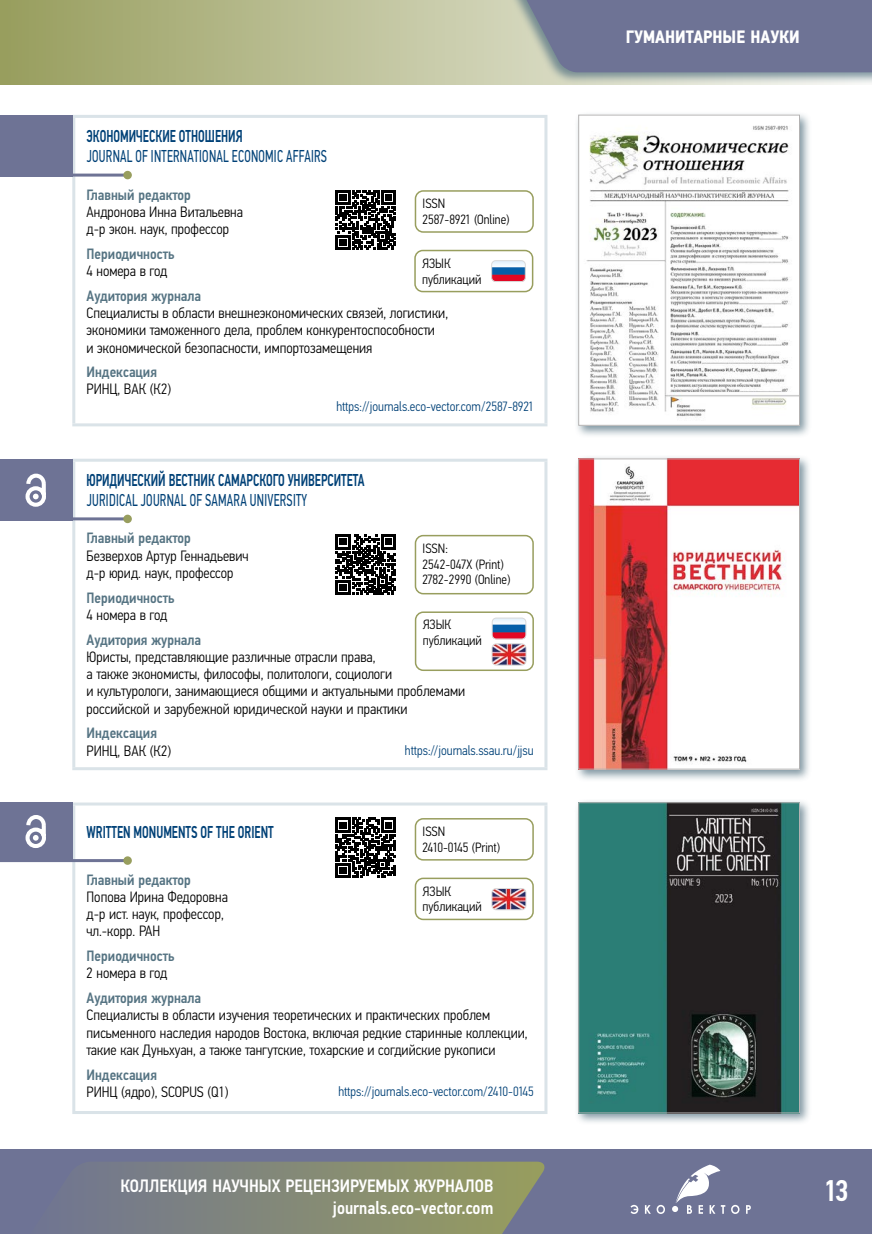
<style>
.page{position:relative;width:872px;height:1234px;background:#fff}
.page>*{position:absolute;margin:0;border:0;box-sizing:border-box;transform-origin:0 0}
.t1{font:500 30px "Eco Vector Cond";color:#fff}
.t2{font:500 18px "Eco Vector Cond";color:#fff}
.t3{font:700 18px "Eco Vector Cond";color:#fff}
.Header_02{font:500 17.25px/19.5px "Eco Vector Cond";color:#004177;scale:.76 1}
.Header_02-2{font:17.25px/19.5px "Eco Vector Cond";letter-spacing:.02em;color:#004177;scale:.76 1}
.Body_Text{font:300 15px/17.2px "Eco Vector Cond";color:#000}
.Body_Text-2{font:500 15px/17.2px "Eco Vector Cond";color:#567483}
.Body_Text_Plate{font:300 13.5px/15.8px "Eco Vector Cond";color:#000}
.Body_Text_Plate-2{font:300 13.5px "Eco Vector Cond";color:#004177}
.s1{font-weight:500}
.s2{font-weight:500;color:#567483}
.s3{font-weight:300;color:#000}
.s4{font-weight:400}
</style>
<div class="page">
<svg style="left:0;top:0;width:508px;height:85px;background:#b4b88a"></svg>
<div style="left:508px;top:0;width:364px;height:85px;background:#567483;opacity:.75"></div>
<svg style="left:518px;top:0;width:354px;height:72px;background:#747997"></svg>
<div style="left:0;top:1148px;width:872px;height:85px;background:#6e7395"></div>
<svg style="left:731px;top:1204px;width:8px;height:9px"></svg>
<svg style="left:746px;top:1205px;width:5px;height:8px"></svg>
<svg style="left:630px;top:1204px;width:8px;height:9px"></svg>
<svg style="left:645px;top:1204px;width:20px;height:9px"></svg>
<svg style="left:672px;top:1164px;width:53px;height:49px"></svg>
<svg style="left:107px;top:1161px;width:438px;height:72px"></svg>
<hr style="left:72px;top:1110px;width:475px;height:3px;background:#dae3e8">
<hr style="left:72px;top:115px;width:475px;height:3px;background:#dae3e8">
<hr style="left:72px;top:118px;width:3px;height:305px;background:#dae3e8">
<hr style="left:544px;top:118px;width:3px;height:305px;background:#dae3e8">
<hr style="left:72px;top:423px;width:475px;height:3px;background:#dae3e8">
<hr style="left:72px;top:458px;width:475px;height:3px;background:#dae3e8">
<hr style="left:72px;top:461px;width:3px;height:306px;background:#dae3e8">
<hr style="left:544px;top:461px;width:3px;height:306px;background:#dae3e8">
<hr style="left:72px;top:767px;width:475px;height:3px;background:#dae3e8">
<hr style="left:72px;top:802px;width:475px;height:3px;background:#dae3e8">
<hr style="left:72px;top:805px;width:3px;height:305px;background:#dae3e8">
<hr style="left:544px;top:805px;width:3px;height:305px;background:#dae3e8">
<div style="left:0;top:115px;width:72px;height:61px;background:#6e7395"></div>
<hr style="left:0;top:173px;width:128px;height:3px;background:#6e7395">
<div style="left:123px;top:171px;width:9px;height:8px;background:#989e5e;border-radius:50%"></div>
<div style="left:574px;top:111px;width:238px;height:327px;background:#567483;opacity:.75"></div>
<img style="left:580px;top:117px;width:217px;height:306px">
<div style="left:578px;top:115px;width:221px;height:310px;border:1px solid #b3b2b2"></div>
<svg style="left:336px;top:190px;width:60px;height:60px"></svg>
<div style="left:415px;top:190px;width:119px;height:43px;border:2px solid #989e5e;border-radius:8px"></div>
<div style="left:414px;top:250px;width:119px;height:42px;border:2px solid #989e5e;border-radius:8px"></div>
<img style="left:493px;top:261px;width:32px;height:21px">
<div style="left:491px;top:260px;width:34px;height:22px;border:1px solid #dadada;border-radius:4px"></div>
<div style="left:0;top:458px;width:72px;height:62px;background:#6e7395"></div>
<hr style="left:0;top:517px;width:128px;height:3px;background:#6e7395">
<div style="left:123px;top:514px;width:9px;height:9px;background:#989e5e;border-radius:50%"></div>
<svg style="left:26px;top:473px;width:20px;height:33px"></svg>
<div style="left:574px;top:455px;width:238px;height:326px;background:#567483;opacity:.75"></div>
<img style="left:580px;top:460px;width:217px;height:307px">
<div style="left:578px;top:458px;width:221px;height:311px;border:1px solid #b3b2b2"></div>
<svg style="left:336px;top:534px;width:60px;height:60px"></svg>
<div style="left:415px;top:534px;width:119px;height:60px;border:2px solid #989e5e;border-radius:8px"></div>
<div style="left:415px;top:611px;width:119px;height:60px;border:2px solid #989e5e;border-radius:8px"></div>
<img style="left:492px;top:619px;width:34px;height:20px">
<div style="left:492px;top:617px;width:34px;height:22px;border:1px solid #dadada;border-radius:4px"></div>
<img style="left:492px;top:645px;width:34px;height:20px">
<div style="left:492px;top:643px;width:34px;height:22px;border:1px solid #dadada;border-radius:4px"></div>
<div style="left:0;top:802px;width:72px;height:59px;background:#6e7395"></div>
<hr style="left:0;top:858px;width:128px;height:3px;background:#6e7395">
<div style="left:123px;top:856px;width:9px;height:8px;background:#989e5e;border-radius:50%"></div>
<svg style="left:26px;top:815px;width:20px;height:32px"></svg>
<div style="left:574px;top:798px;width:238px;height:327px;background:#567483;opacity:.75"></div>
<img style="left:580px;top:804px;width:217px;height:306px">
<div style="left:578px;top:802px;width:221px;height:310px;border:1px solid #b3b2b2"></div>
<svg style="left:336px;top:817px;width:60px;height:60px"></svg>
<div style="left:415px;top:817px;width:119px;height:43px;border:2px solid #989e5e;border-radius:8px"></div>
<div style="left:415px;top:877px;width:119px;height:42px;border:2px solid #989e5e;border-radius:8px"></div>
<img style="left:492px;top:890px;width:34px;height:19px">
<div style="left:492px;top:888px;width:34px;height:21px;border:1px solid #dadada;border-radius:4px"></div>
<p class="Header_02-2" style="left:87px;top:127px;width:318px"><span class="s1">ЭКОНОМИЧЕСКИЕ ОТНОШЕНИЯ<br></span>JOURNAL OF INTERNATIONAL ECONOMIC AFFAIRS</p>
<p class="Body_Text" style="left:87px;top:186px;width:158px"><span class="s2">Главный редактор<br></span>Андронова Инна Витальевна д-р экон. наук, профессор</p>
<p class="Body_Text-2" style="left:87px;top:245px;width:89px">Периодичность<br><span class="s3">4 номера в год</span></p>
<p class="Body_Text" style="left:87px;top:287px;width:363px"><span class="s2">Аудитория журнала<br></span>Специалисты в области внешнеэкономических связей, логистики, экономики таможенного дела, проблем конкурентоспособности<br>и экономической безопасности, импортозамещения</p>
<p class="Body_Text" style="left:87px;top:363px;width:86px"><span class="s2">Индексация<br></span>РИНЦ, ВАК (К2)</p>
<p class="Body_Text_Plate" style="left:422px;top:196px;width:88px">ISSN<br>2587-8921 (Online)</p>
<p class="Body_Text_Plate" style="left:422px;top:255px;width:61px">ЯЗЫК публикаций</p>
<p class="Body_Text_Plate-2" style="left:336px;top:399px;width:199px">https://journals.eco-vector.com/2587-8921</p>
<p class="Header_02" style="left:87px;top:470px;width:367px">ЮРИДИЧЕСКИЙ ВЕСТНИК САМАРСКОГО УНИВЕРСИТЕТА<br><span class="s4">JURIDICAL JOURNAL OF SAMARA UNIVERSITY</span></p>
<p class="Body_Text" style="left:87px;top:529px;width:164px"><span class="s2">Главный редактор<br></span>Безверхов Артур Геннадьевич д-р юрид. наук, профессор</p>
<p class="Body_Text-2" style="left:87px;top:588px;width:89px">Периодичность<br><span class="s3">4 номера в год</span></p>
<p class="Body_Text" style="left:87px;top:630px;width:380px"><span class="s2">Аудитория журнала<br></span>Юристы, представляющие различные отрасли права,<br>а также экономисты, философы, политологи, социологи<br>и культурологи, занимающиеся общими и актуальными проблемами российской и зарубежной юридической науки и практики</p>
<p class="Body_Text" style="left:87px;top:724px;width:86px"><span class="s2">Индексация<br></span>РИНЦ, ВАК (К2)</p>
<p class="Body_Text_Plate" style="left:422px;top:540px;width:89px">ISSN:<br>2542-047X (Print)<br>2782-2990 (Online)</p>
<p class="Body_Text_Plate" style="left:423px;top:617px;width:61px">ЯЗЫК публикаций</p>
<p class="Body_Text_Plate-2" style="left:405px;top:742px;width:130px">https://journals.ssau.ru/jjsu</p>
<p class="Header_02" style="left:87px;top:822px;width:248px">WRITTEN MONUMENTS OF THE ORIENT</p>
<p class="Body_Text" style="left:87px;top:870px;width:143px"><span class="s2">Главный редактор<br></span>Попова Ирина Федоровна д-р ист. наук, профессор, чл.-корр. РАН</p>
<p class="Body_Text-2" style="left:87px;top:947px;width:89px">Периодичность<br><span class="s3">2 номера в год</span></p>
<p class="Body_Text" style="left:87px;top:989px;width:442px"><span class="s2">Аудитория журнала<br></span>Специалисты в области изучения теоретических и практических проблем письменного наследия народов Востока, включая редкие старинные коллекции, такие как Дуньхуан, а также тангутские, тохарские и согдийские рукописи</p>
<p class="Body_Text" style="left:87px;top:1065px;width:143px"><span class="s2">Индексация<br></span>РИНЦ (ядро), SCOPUS (Q1)</p>
<p class="Body_Text_Plate" style="left:422px;top:823px;width:79px">ISSN<br>2410-0145 (Print)</p>
<p class="Body_Text_Plate" style="left:422px;top:883px;width:61px">ЯЗЫК публикаций</p>
<p class="Body_Text_Plate-2" style="left:338px;top:1083px;width:197px">https://journals.eco-vector.com/2410-0145</p>
<p class="t2" style="left:120px;top:1174px;width:374px">КОЛЛЕКЦИЯ НАУЧНЫХ РЕЦЕНЗИРУЕМЫХ ЖУРНАЛОВ</p>
<p class="t2" style="left:333px;top:1196px;width:162px">journals.eco-vector.com</p>
<p class="t3" style="left:626px;top:26px;width:175px">ГУМАНИТАРНЫЕ НАУКИ</p>
<h1 class="t1" style="left:823px;top:1171px;width:27px">13</h1>
</div>
